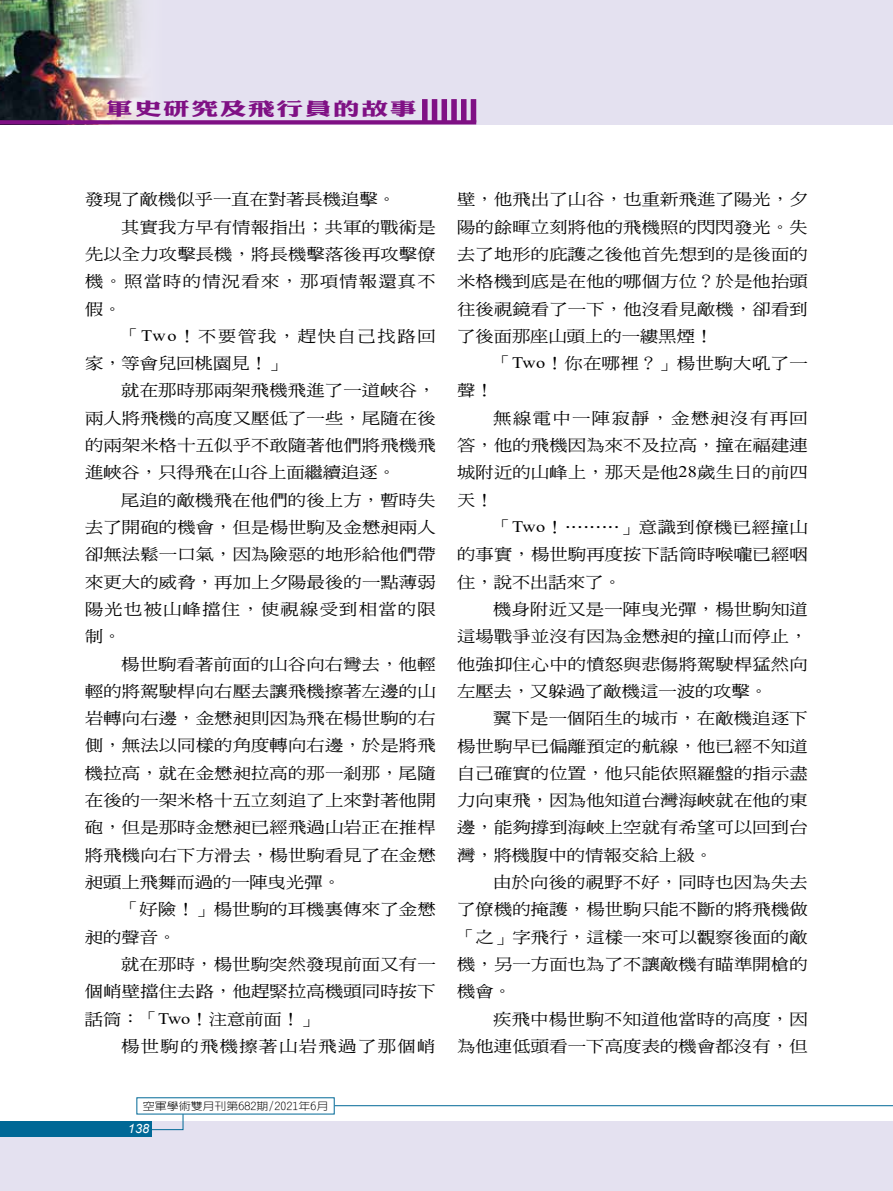
<style>
.page{position:relative;width:893px;height:1191px;background:#fff}
.page>*{position:absolute;margin:0;border:0;box-sizing:border-box;transform-origin:0 0}
.t1{font:17.85px "DF Li King Hei W8 WIN BF";letter-spacing:.06em;color:#7f1084;scale:1.5 1}
.t2{font:16.05px/27.3px "DF Ming W5 WIN BF";letter-spacing:.01em;color:#000;text-align:justify;scale:1.14 1}
.t3{font:16.05px "DF Ming W5 WIN BF";letter-spacing:.07em;color:#000;scale:1.14 1}
.t4{font:16.05px "DF Ming W5 WIN BF";letter-spacing:.09em;color:#000;scale:1.14 1}
.t5{font:16.05px "DF Ming W5 WIN BF";letter-spacing:.08em;color:#000;scale:1.14 1}
.t6{font:italic 12.75px "Arial";color:#fff}
.t7{font:300 10.5px "Lin Gothic";color:#000;scale:1.14 1}
.s1{font-family:"DF Kai Shu SB Estd BF"}
.s2{font-family:"Times New Roman"}
</style>
<div class="page">
<div style="left:0;top:0;width:892px;height:125px;background:#e4e1f0"></div>
<img style="left:0;top:0;width:165px;height:125px">
<svg style="left:0;top:120px;width:476px;height:4px;background:#821987"></svg>
<div style="left:432px;top:99px;width:5px;height:23px;background:#7f1084"></div>
<div style="left:422px;top:99px;width:6px;height:23px;background:#7f1084"></div>
<div style="left:441px;top:99px;width:6px;height:23px;background:#7f1084"></div>
<div style="left:451px;top:99px;width:6px;height:23px;background:#7f1084"></div>
<div style="left:461px;top:99px;width:5px;height:23px;background:#7f1084"></div>
<div style="left:471px;top:99px;width:5px;height:23px;background:#7f1084"></div>
<div style="left:0;top:1121px;width:892px;height:70px;background:#e4e1f0"></div>
<div style="left:0;top:1121px;width:152px;height:15px;background:#006896"></div>
<svg style="left:149px;top:1113px;width:35px;height:17px"></svg>
<hr style="left:335px;top:1105px;width:558px;height:1px;background:#006896">
<p class="t1" style="left:106px;top:100px;width:208px">軍史研究及飛行員的故事</p>
<p class="t2" style="left:85px;top:186px;width:274px">發現了敵機似乎一直在對著長機追擊<span class="s1">。</span></p>
<p class="t2" style="left:121px;top:213px;width:277px">其實我方早有情報指出<span class="s1">；</span>共軍的戰術是</p>
<p class="t2" style="left:85px;top:240px;width:309px">先以全力攻擊長機<span class="s1">，</span>將長機擊落後再攻擊僚</p>
<p class="t3" style="left:85px;top:273px;width:309px">機<span class="s1">。</span>照當時的情況看來<span class="s1">，</span>那項情報還真不</p>
<p class="t2" style="left:85px;top:295px;width:34px">假<span class="s1">。</span></p>
<p class="t4" style="left:121px;top:328px;width:277px"><span class="s1">「</span><span class="s2">Two</span><span class="s1">！</span>不要管我<span class="s1">，</span>趕快自己找路回</p>
<p class="t2" style="left:85px;top:350px;width:178px">家<span class="s1">，</span>等會兒回桃園見<span class="s1">！」</span></p>
<p class="t2" style="left:121px;top:377px;width:277px">就在那時那兩架飛機飛進了一道峽谷<span class="s1">，</span></p>
<p class="t2" style="left:85px;top:404px;width:309px">兩人將飛機的高度又壓低了一些<span class="s1">，</span>尾隨在後</p>
<p class="t2" style="left:85px;top:431px;width:309px">的兩架米格十五似乎不敢隨著他們將飛機飛</p>
<p class="t2" style="left:85px;top:459px;width:274px">進峽谷<span class="s1">，</span>只得飛在山谷上面繼續追逐<span class="s1">。</span></p>
<p class="t2" style="left:121px;top:486px;width:277px">尾追的敵機飛在他們的後上方<span class="s1">，</span>暫時失</p>
<p class="t2" style="left:85px;top:513px;width:309px">去了開砲的機會<span class="s1">，</span>但是楊世駒及金懋昶兩人</p>
<p class="t2" style="left:85px;top:541px;width:309px">卻無法鬆一口氣<span class="s1">，</span>因為險惡的地形給他們帶</p>
<p class="t2" style="left:85px;top:568px;width:309px">來更大的威脅<span class="s1">，</span>再加上夕陽最後的一點薄弱</p>
<p class="t3" style="left:85px;top:601px;width:309px">陽光也被山峰擋住<span class="s1">，</span>使視線受到相當的限</p>
<p class="t2" style="left:85px;top:623px;width:34px">制<span class="s1">。</span></p>
<p class="t2" style="left:121px;top:650px;width:277px">楊世駒看著前面的山谷向右彎去<span class="s1">，</span>他輕</p>
<p class="t2" style="left:85px;top:677px;width:309px">輕的將駕駛桿向右壓去讓飛機擦著左邊的山</p>
<p class="t2" style="left:85px;top:704px;width:309px">岩轉向右邊<span class="s1">，</span>金懋昶則因為飛在楊世駒的右</p>
<p class="t2" style="left:85px;top:732px;width:309px">側<span class="s1">，</span>無法以同樣的角度轉向右邊<span class="s1">，</span>於是將飛</p>
<p class="t2" style="left:85px;top:759px;width:309px">機拉高<span class="s1">，</span>就在金懋昶拉高的那一剎那<span class="s1">，</span>尾隨</p>
<p class="t2" style="left:85px;top:786px;width:309px">在後的一架米格十五立刻追了上來對著他開</p>
<p class="t2" style="left:85px;top:814px;width:309px">砲<span class="s1">，</span>但是那時金懋昶已經飛過山岩正在推桿</p>
<p class="t2" style="left:85px;top:841px;width:309px">將飛機向右下方滑去<span class="s1">，</span>楊世駒看見了在金懋</p>
<p class="t2" style="left:85px;top:868px;width:226px">昶頭上飛舞而過的一陣曳光彈<span class="s1">。</span></p>
<p class="t2" style="left:121px;top:896px;width:277px"><span class="s1">「</span>好險<span class="s1">！」</span>楊世駒的耳機裏傳來了金懋</p>
<p class="t2" style="left:85px;top:923px;width:82px">昶的聲音<span class="s1">。</span></p>
<p class="t2" style="left:121px;top:950px;width:277px">就在那時<span class="s1">，</span>楊世駒突然發現前面又有一</p>
<p class="t2" style="left:85px;top:977px;width:309px">個峭壁擋住去路<span class="s1">，</span>他趕緊拉高機頭同時按下</p>
<p class="t2" style="left:85px;top:1005px;width:206px">話筒<span class="s1">：「</span><span class="s2">Two</span><span class="s1">！</span>注意前面<span class="s1">！」</span></p>
<p class="t5" style="left:121px;top:1038px;width:277px">楊世駒的飛機擦著山岩飛過了那個峭</p>
<p class="t7" style="left:143px;top:1100px;width:164px">空軍學術雙月刊第682期/2021年6月</p>
<p class="t6" style="left:128px;top:1120px;width:23px">138</p>
<p class="t2" style="left:457px;top:186px;width:309px">壁<span class="s1">，</span>他飛出了山谷<span class="s1">，</span>也重新飛進了陽光<span class="s1">，</span>夕陽的餘暉立刻將他的飛機照的閃閃發光<span class="s1">。</span>失去了地形的庇護之後他首先想到的是後面的米格機到底是在他的哪個方位<span class="s1">？</span>於是他抬頭往後視鏡看了一下<span class="s1">，</span>他沒看見敵機<span class="s1">，</span>卻看到了後面那座山頭上的一縷黑煙<span class="s1">！</span></p>
<p class="t2" style="left:457px;top:350px;width:309px;text-indent:36px"><span class="s1">「</span><span class="s2">Two</span><span class="s1">！</span>你在哪裡<span class="s1">？」</span>楊世駒大吼了一聲<span class="s1">！</span></p>
<p class="t2" style="left:457px;top:404px;width:309px;text-indent:36px">無線電中一陣寂靜<span class="s1">，</span>金懋昶沒有再回答<span class="s1">，</span>他的飛機因為來不及拉高<span class="s1">，</span>撞在福建連城附近的山峰上<span class="s1">，</span>那天是他<span class="s2">28</span>歲生日的前四天<span class="s1">！</span></p>
<p class="t2" style="left:457px;top:513px;width:309px;text-indent:36px"><span class="s1">「</span><span class="s2">Two</span><span class="s1">！………」</span>意識到僚機已經撞山的事實<span class="s1">，</span>楊世駒再度按下話筒時喉嚨已經咽住<span class="s1">，</span>說不出話來了<span class="s1">。</span></p>
<p class="t2" style="left:457px;top:595px;width:309px;text-indent:36px">機身附近又是一陣曳光彈<span class="s1">，</span>楊世駒知道這場戰爭並沒有因為金懋昶的撞山而停止<span class="s1">，</span>他強抑住心中的憤怒與悲傷將駕駛桿猛然向左壓去<span class="s1">，</span>又躲過了敵機這一波的攻擊<span class="s1">。</span></p>
<p class="t2" style="left:457px;top:704px;width:309px;text-indent:36px">翼下是一個陌生的城市<span class="s1">，</span>在敵機追逐下楊世駒早已偏離預定的航線<span class="s1">，</span>他已經不知道自己確實的位置<span class="s1">，</span>他只能依照羅盤的指示盡力向東飛<span class="s1">，</span>因為他知道台灣海峽就在他的東邊<span class="s1">，</span>能夠撐到海峽上空就有希望可以回到台灣<span class="s1">，</span>將機腹中的情報交給上級<span class="s1">。</span></p>
<p class="t2" style="left:457px;top:868px;width:309px;text-indent:36px">由於向後的視野不好<span class="s1">，</span>同時也因為失去了僚機的掩護<span class="s1">，</span>楊世駒只能不斷的將飛機做<span class="s1">「</span>之<span class="s1">」</span>字飛行<span class="s1">，</span>這樣一來可以觀察後面的敵機<span class="s1">，</span>另一方面也為了不讓敵機有瞄準開槍的機會<span class="s1">。</span></p>
<p class="t2" style="left:457px;top:1005px;width:309px;text-align:right">疾飛中楊世駒不知道他當時的高度<span class="s1">，</span>因<br>為他連低頭看一下高度表的機會都沒有<span class="s1">，</span>但</p>
</div>
